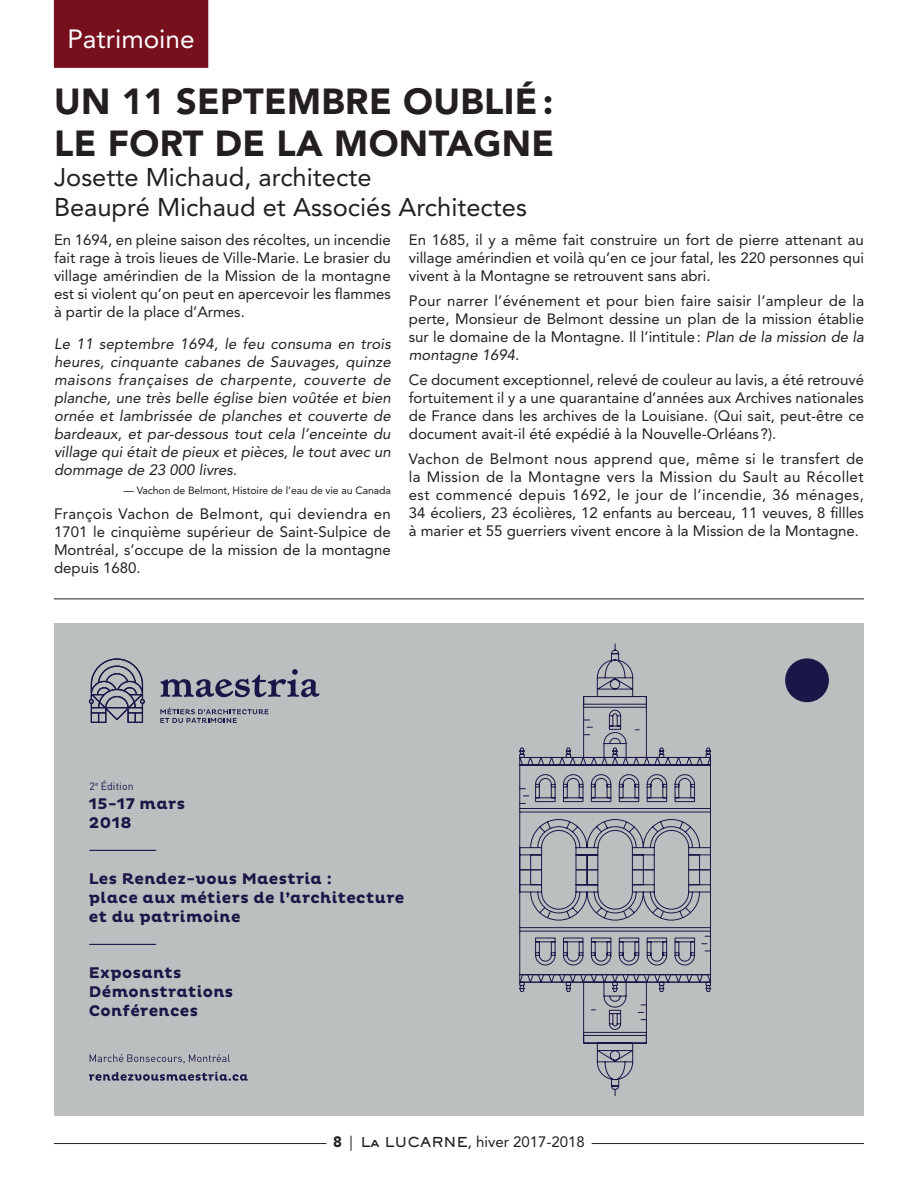
<style>
.page{position:relative;width:918px;height:1188px;background:#fff}
.page>*{position:absolute;margin:0;border:0;box-sizing:border-box;transform-origin:0 0}
.TITRE{font:900 36px/42px "Avenir LT Std";letter-spacing:.01em;color:#231f20}
.t1{font:26.25px "Avenir LT Std";color:#fff}
.Auteur{font:25.5px "Avenir LT Std";color:#231f20}
.t2{font:700 15.75px/18.9px "Pluto";letter-spacing:.025em;color:#1a1647}
.txt_courrant{font:15px/18px "Avenir LT Std";color:#231f20;text-align:justify}
.txt_courrant-2{font:italic 15px/18px "Avenir LT Std";color:#231f20;text-align:justify}
.t3{font:10.65px "DIN";letter-spacing:.005em;color:#1a1647}
.txt_courrant-3{font:10.5px "Avenir LT Std";letter-spacing:-.01em;color:#231f20}
.s1{font-style:italic}
.s2{font-weight:900}
.s3{font-family:"Sackers Gothic Std";font-weight:800;font-size:13.5px}
</style>
<div class="page">
<hr style="left:572px;top:1143px;width:292px;height:1px;background:#231f20">
<hr style="left:54px;top:1143px;width:294px;height:1px;background:#231f20">
<div style="left:326px;top:1124px;width:266px;height:30px;background:#fff"></div>
<div style="left:54px;top:623px;width:810px;height:493px;background:#bcbfc0"></div>
<div style="left:785px;top:658px;width:44px;height:44px;background:#1a1647;border-radius:50%"></div>
<svg style="left:89px;top:658px;width:56px;height:65px"></svg>
<svg style="left:160px;top:669px;width:159px;height:28px"></svg>
<svg style="left:160px;top:708px;width:109px;height:15px"></svg>
<svg style="left:519px;top:643px;width:192px;height:453px"></svg>
<svg style="left:519px;top:869px;width:192px;height:117px"></svg>
<svg style="left:89px;top:1072px;width:159px;height:9px"></svg>
<svg style="left:90px;top:1054px;width:140px;height:10px"></svg>
<hr style="left:90px;top:944px;width:66px;height:1px;background:#1a1647">
<hr style="left:90px;top:850px;width:66px;height:1px;background:#1a1647">
<hr style="left:54px;top:598px;width:810px;height:1px;background:#231f20">
<div style="left:54px;top:0;width:154px;height:68px;background:#770f1d"></div>
<p class="t1" style="left:67px;top:23px;width:129px">Patrimoine</p>
<p class="TITRE" style="left:54px;top:80px;width:502px">UN 11 SEPTEMBRE OUBLIÉ:<br>LE FORT DE LA MONTAGNE</p>
<p class="Auteur" style="left:54px;top:162px;width:319px">Josette Michaud, architecte</p>
<p class="Auteur" style="left:54px;top:192px;width:474px">Beaupré Michaud et Associés Architectes</p>
<p class="txt_courrant" style="left:54px;top:231px;width:338px">En 1694, en pleine saison des récoltes, un incendie fait rage à trois lieues de Ville-Marie. Le brasier du village amérindien de la Mission de la montagne est si violent qu’on peut en apercevoir les flammes à partir de la place d’Armes.</p>
<p class="txt_courrant-2" style="left:54px;top:335px;width:338px">Le 11 septembre 1694, le feu consuma en trois heures, cinquante cabanes de Sauvages, quinze maisons françaises de charpente, couverte de planche, une très belle église bien voûtée et bien ornée et lambrissée de planches et couverte de bardeaux, et par-dessous tout cela l’enceinte du village qui était de pieux et pièces, le tout avec un dommage de 23 000 livres.</p>
<p class="txt_courrant-3" style="left:123px;top:484px;width:269px">— Vachon de Belmont, Histoire de l’eau de vie au Canada</p>
<p class="txt_courrant" style="left:54px;top:505px;width:338px">François Vachon de Belmont, qui deviendra en 1701 le cinquième supérieur de Saint-Sulpice de Montréal, s’occupe de la mission de la montagne depuis 1680.</p>
<p class="txt_courrant" style="left:409px;top:231px;width:457px">En 1685, il y a même fait construire un fort de pierre attenant au village amérindien et voilà qu’en ce jour fatal, les 220 personnes qui vivent à la Montagne se retrouvent sans abri.</p>
<p class="txt_courrant" style="left:409px;top:292px;width:457px">Pour narrer l’événement et pour bien faire saisir l’ampleur de la perte, Monsieur de Belmont dessine un plan de la mission établie sur le domaine de la Montagne. Il l’intitule: <span class="s1">Plan de la mission de la montagne 1694.</span></p>
<p class="txt_courrant" style="left:409px;top:371px;width:457px">Ce document exceptionnel, relevé de couleur au lavis, a été retrouvé fortuitement il y a une quarantaine d’années aux Archives nationales de France dans les archives de la Louisiane. (Qui sait, peut-être ce document avait-il été expédié à la Nouvelle-Orléans ?).</p>
<p class="txt_courrant" style="left:409px;top:450px;width:457px">Vachon de Belmont nous apprend que, même si le transfert de la Mission de la Montagne vers la Mission du Sault au Récollet est commencé depuis 1692, le jour de l’incendie, 36 ménages, 34 écoliers, 23 écolières, 12 enfants au berceau, 11 veuves, 8 fillles à marier et 55 guerriers vivent encore à la Mission de la Montagne.</p>
<p class="t3" style="left:90px;top:779px;width:46px">2<sup>e</sup> Édition</p>
<p class="t2" style="left:89px;top:795px;width:98px">15-17 mars<br>2018</p>
<p class="t2" style="left:89px;top:870px;width:317px">Les Rendez-vous Maestria :<br>place aux métiers de l’architecture et du patrimoine</p>
<p class="t2" style="left:89px;top:964px;width:146px">Exposants<br>Démonstrations<br>Conférences</p>
<p class="txt_courrant" style="left:333px;top:1133px;width:253px"><span class="s2">8</span> | <span class="s3">La LUCARNE</span>, hiver 2017-2018</p>
</div>
